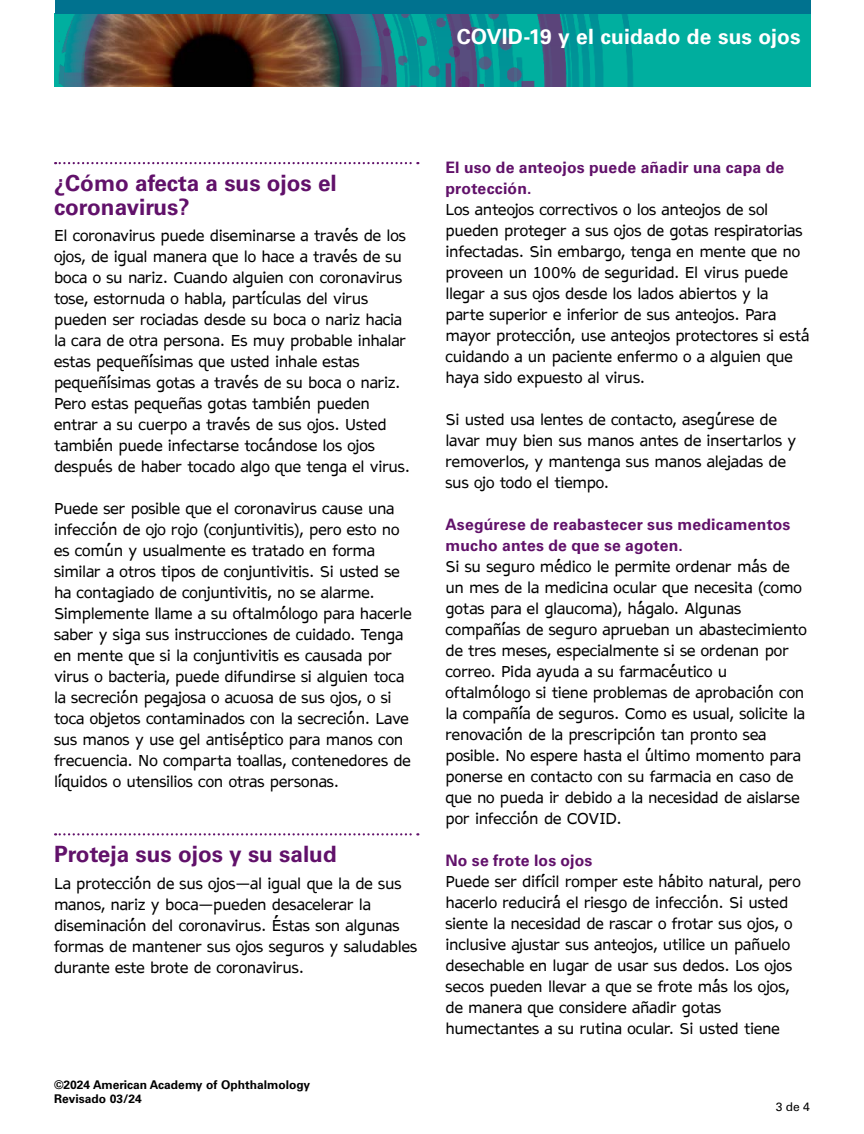
<style>
.page{position:relative;width:864px;height:1134px;background:#fff}
.page>*{position:absolute;margin:0;border:0;box-sizing:border-box;transform-origin:0 0}
.t1{font:700 22.5px/24px "Univers LT Pro 65";color:#61116a}
.t2{font:700 21px "Univers LT Pro 65";letter-spacing:.005em;color:#fff}
.t3{font:700 15.75px/21px "Univers LT Pro 65";letter-spacing:.01em;color:#61116a}
.t4{font:15px/21px "AP Hont";letter-spacing:-.01em;color:#000}
.t5{font:700 12px/14.2px "Univers LT Pro 65";color:#000}
.t6{font:12px "Univers LT Pro 55 Roman";color:#000}
</style>
<div class="page">
<div style="left:55px;top:14px;width:756px;height:74px;background:#00ae9e"></div>
<img style="left:55px;top:14px;width:595px;height:74px">
<div style="left:80px;top:0;width:277px;height:222px;background:#000;opacity:.6"></div>
<img style="left:81px;top:14px;width:260px;height:74px">
<div style="left:55px;top:0;width:756px;height:14px;background:#00728f"></div>
<div style="left:0;top:88px;width:864px;height:140px;background:#fff"></div>
<hr style="left:0;top:0;width:864px;height:1px;background:#fff">
<svg style="left:55px;top:162px;width:363px;height:2px"></svg>
<svg style="left:55px;top:833px;width:363px;height:2px"></svg>
<h2 class="t2" style="left:457px;top:22px;width:345px">COVID-19 y el cuidado de sus ojos</h2>
<h1 class="t1" style="left:54px;top:170px;width:284px">¿Cómo afecta a sus ojos el coronavirus?</h1>
<p class="t4" style="left:54px;top:225px;width:358px">El coronavirus puede diseminarse a través de los ojos, de igual manera que lo hace a través de su boca o su nariz. Cuando alguien con coronavirus tose, estornuda o habla, partículas del virus pueden ser rociadas desde su boca o nariz hacia la cara de otra persona. Es muy probable inhalar estas pequeñísimas que usted inhale estas pequeñísimas gotas a través de su boca o nariz.<br>Pero estas pequeñas gotas también pueden entrar a su cuerpo a través de sus ojos. Usted también puede infectarse tocándose los ojos después de haber tocado algo que tenga el virus.</p>
<p class="t4" style="left:54px;top:498px;width:359px">Puede ser posible que el coronavirus cause una infección de ojo rojo (conjuntivitis), pero esto no es común y usualmente es tratado en forma similar a otros tipos de conjuntivitis. Si usted se ha contagiado de conjuntivitis, no se alarme.<br>Simplemente llame a su oftalmólogo para hacerle saber y siga sus instrucciones de cuidado. Tenga en mente que si la conjuntivitis es causada por virus o bacteria, puede difundirse si alguien toca la secreción pegajosa o acuosa de sus ojos, o si toca objetos contaminados con la secreción. Lave sus manos y use gel antiséptico para manos con frecuencia. No comparta toallas, contenedores de líquidos o utensilios con otras personas.</p>
<h1 class="t1" style="left:54px;top:841px;width:284px">Proteja sus ojos y su salud</h1>
<p class="t4" style="left:54px;top:873px;width:365px">La protección de sus ojos—al igual que la de sus manos, nariz y boca—pueden desacelerar la diseminación del coronavirus. Éstas son algunas formas de mantener sus ojos seguros y saludables durante este brote de coronavirus.</p>
<p class="t5" style="left:54px;top:1077px;width:258px">©2024 American Academy of Ophthalmology<br>Revisado 03/24</p>
<p class="t3" style="left:446px;top:157px;width:340px">El uso de anteojos puede añadir una capa de protección.</p>
<p class="t4" style="left:446px;top:199px;width:366px">Los anteojos correctivos o los anteojos de sol pueden proteger a sus ojos de gotas respiratorias infectadas. Sin embargo, tenga en mente que no proveen un 100% de seguridad. El virus puede llegar a sus ojos desde los lados abiertos y la parte superior e inferior de sus anteojos. Para mayor protección, use anteojos protectores si está cuidando a un paciente enfermo o a alguien que haya sido expuesto al virus.</p>
<p class="t4" style="left:446px;top:409px;width:352px">Si usted usa lentes de contacto, asegúrese de lavar muy bien sus manos antes de insertarlos y removerlos, y mantenga sus manos alejadas de sus ojo todo el tiempo.</p>
<p class="t3" style="left:446px;top:514px;width:347px">Asegúrese de reabastecer sus medicamentos mucho antes de que se agoten.</p>
<p class="t4" style="left:446px;top:556px;width:363px">Si su seguro médico le permite ordenar más de un mes de la medicina ocular que necesita (como gotas para el glaucoma), hágalo. Algunas compañías de seguro aprueban un abastecimiento de tres meses, especialmente si se ordenan por correo. Pida ayuda a su farmacéutico u oftalmólogo si tiene problemas de aprobación con la compañía de seguros. Como es usual, solicite la renovación de la prescripción tan pronto sea posible. No espere hasta el último momento para ponerse en contacto con su farmacia en caso de que no pueda ir debido a la necesidad de aislarse por infección de COVID.</p>
<p class="t3" style="left:446px;top:850px;width:149px">No se frote los ojos</p>
<p class="t4" style="left:446px;top:871px;width:357px">Puede ser difícil romper este hábito natural, pero hacerlo reducirá el riesgo de infección. Si usted siente la necesidad de rascar o frotar sus ojos, o inclusive ajustar sus anteojos, utilice un pañuelo desechable en lugar de usar sus dedos. Los ojos secos pueden llevar a que se frote más los ojos, de manera que considere añadir gotas humectantes a su rutina ocular. Si usted tiene</p>
<p class="t6" style="left:776px;top:1099px;width:36px">3 de 4</p>
</div>
